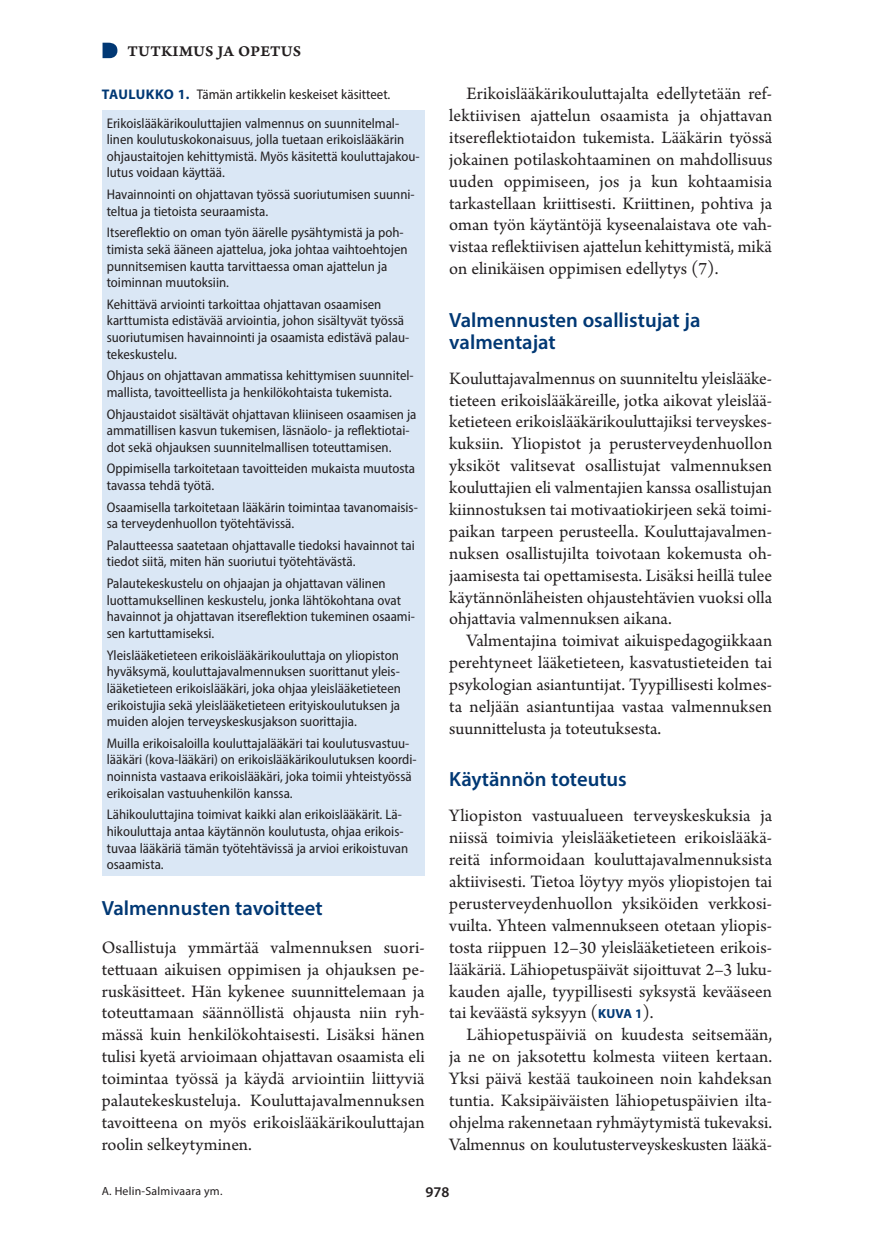
<style>
.page{position:relative;width:874px;height:1241px;background:#fff}
.page>*{position:absolute;margin:0;border:0;box-sizing:border-box;transform-origin:0 0}
.v1{font:600 20.65px/21.9px "Myriad Pro";color:#013874}
.l_ei_sis{font:18.38px/21.9px "Arno Pro";color:#231f20;text-align:justify}
.vinj{font:15.75px "Arno Pro Smbd Caption";letter-spacing:.015em;color:#231f20}
.t1{font:600 14.88px "Myriad Pro";color:#231f20}
.t{font:semi-condensed 14px/16.6px "Myriad Pro";color:#231f20}
.Ala{font:11.9px "Myriad Pro";letter-spacing:.02em;color:#231f20}
.s1{font-weight:700;font-stretch:normal;color:#013874}
.s2{font-family:"Myriad Pro";font-weight:700;font-size:13.12px;color:#013874}
</style>
<div class="page">
<div style="left:102px;top:110px;width:322px;height:765px;background:#dae7f5"></div>
<svg style="left:102px;top:43px;width:15px;height:15px"></svg>
<p class="vinj" style="left:127px;top:41px;width:175px">TUTKIMUS JA OPETUS</p>
<p class="t" style="left:102px;top:85px;width:290px"><span class="s1">TAULUKKO 1.</span> Tämän artikkelin keskeiset käsitteet.</p>
<p class="t" style="left:107px;top:114px;width:314px">Erikoislääkärikouluttajien valmennus on suunnitelmal&shy;linen koulutuskokonaisuus, jolla tuetaan erikoislääkärin ohjaustaitojen kehittymistä. Myös käsitettä kouluttajakou&shy;lutus voidaan käyttää.</p>
<p class="t" style="left:107px;top:186px;width:309px">Havainnointi on ohjattavan työssä suoriutumisen suunni&shy;teltua ja tietoista seuraamista.</p>
<p class="t" style="left:107px;top:224px;width:302px">Itsereflektio on oman työn äärelle pysähtymistä ja poh&shy;timista sekä ääneen ajattelua, joka johtaa vaihtoehtojen punnitsemisen kautta tarvittaessa oman ajattelun ja toiminnan muutoksiin.</p>
<p class="t" style="left:107px;top:295px;width:304px">Kehittävä arviointi tarkoittaa ohjattavan osaamisen karttumista edistävää arviointia, johon sisältyvät työssä suoriutumisen havainnointi ja osaamista edistävä palau&shy;tekeskustelu.</p>
<p class="t" style="left:107px;top:367px;width:308px">Ohjaus on ohjattavan ammatissa kehittymisen suunnitel&shy;mallista, tavoitteellista ja henkilökohtaista tukemista.</p>
<p class="t" style="left:107px;top:405px;width:311px">Ohjaustaidot sisältävät ohjattavan kliiniseen osaamisen ja ammatillisen kasvun tukemisen, läsnäolo- ja reflektiotai&shy;dot sekä ohjauksen suunnitelmallisen toteuttamisen.</p>
<p class="t" style="left:107px;top:460px;width:309px">Oppimisella tarkoitetaan tavoitteiden mukaista muutosta tavassa tehdä työtä.</p>
<p class="t" style="left:107px;top:498px;width:312px">Osaamisella tarkoitetaan lääkärin toimintaa tavanomaisis&shy;sa terveydenhuollon työtehtävissä.</p>
<p class="t" style="left:107px;top:536px;width:309px">Palautteessa saatetaan ohjattavalle tiedoksi havainnot tai tiedot siitä, miten hän suoriutui työtehtävästä.</p>
<p class="t" style="left:107px;top:574px;width:309px">Palautekeskustelu on ohjaajan ja ohjattavan välinen luottamuksellinen keskustelu, jonka lähtökohtana ovat havainnot ja ohjattavan itsereflektion tukeminen osaami&shy;sen kartuttamiseksi.</p>
<p class="t" style="left:107px;top:646px;width:295px">Yleislääketieteen erikoislääkärikouluttaja on yliopiston hyväksymä, kouluttajavalmennuksen suorittanut yleis&shy;lääketieteen erikoislääkäri, joka ohjaa yleislääketieteen erikoistujia sekä yleislääketieteen erityiskoulutuksen ja muiden alojen terveyskeskusjakson suorittajia.</p>
<p class="t" style="left:107px;top:734px;width:311px">Muilla erikoisaloilla kouluttajalääkäri tai koulutusvastuu&shy;lääkäri (kova-lääkäri) on erikoislääkärikoulutuksen koordi&shy;noinnista vastaava erikoislääkäri, joka toimii yhteistyössä erikoisalan vastuuhenkilön kanssa.</p>
<p class="t" style="left:107px;top:806px;width:303px">Lähikouluttajina toimivat kaikki alan erikoislääkärit. Lä&shy;hikouluttaja antaa käytännön koulutusta, ohjaa erikois&shy;tuvaa lääkäriä tämän työtehtävissä ja arvioi erikoistuvan osaamista.</p>
<p class="v1" style="left:102px;top:896px;width:222px">Valmennusten tavoitteet</p>
<p class="l_ei_sis" style="left:102px;top:937px;width:324px">Osallistuja ymmärtää valmennuksen suori&shy;tettuaan aikuisen oppimisen ja ohjauksen pe&shy;ruskäsitteet. Hän kykenee suunnittelemaan ja toteuttamaan säännöllistä ohjausta niin ryh&shy;mässä kuin henkilökohtaisesti. Lisäksi hänen tulisi kyetä arvioimaan ohjattavan osaamista eli toimintaa työssä ja käydä arviointiin liittyviä palautekeskusteluja. Kouluttajavalmennuksen tavoitteena on myös erikoislääkärikouluttajan roolin selkeytyminen.</p>
<p class="l_ei_sis" style="left:449px;top:84px;width:324px;text-indent:17px">Erikoislääkärikouluttajalta edellytetään ref&shy;lektiivisen ajattelun osaamista ja ohjattavan itsereflektiotaidon tukemista. Lääkärin työssä jokainen potilaskohtaaminen on mahdollisuus uuden oppimiseen, jos ja kun kohtaamisia tarkastellaan kriittisesti. Kriittinen, pohtiva ja oman työn käytäntöjä kyseenalaistava ote vah&shy;vistaa reflektiivisen ajattelun kehittymistä, mikä on elinikäisen oppimisen edellytys (7).</p>
<p class="v1" style="left:449px;top:308px;width:253px">Valmennusten osallistujat ja valmentajat</p>
<p class="l_ei_sis" style="left:449px;top:368px;width:324px">Kouluttajavalmennus on suunniteltu yleislääke&shy;tieteen erikoislääkäreille, jotka aikovat yleislää&shy;ketieteen erikoislääkärikouluttajiksi terveyskes&shy;kuksiin. Yliopistot ja perusterveydenhuollon yksiköt valitsevat osallistujat valmennuksen kouluttajien eli valmentajien kanssa osallistujan kiinnostuksen tai motivaatiokirjeen sekä toimi&shy;paikan tarpeen perusteella. Kouluttajavalmen&shy;nuksen osallistujilta toivotaan kokemusta oh&shy;jaamisesta tai opettamisesta. Lisäksi heillä tulee käytännönläheisten ohjaustehtävien vuoksi olla ohjattavia valmennuksen aikana.</p>
<p class="l_ei_sis" style="left:449px;top:630px;width:324px;text-indent:17px">Valmentajina toimivat aikuispedagogiikkaan perehtyneet lääketieteen, kasvatustieteiden tai psykologian asiantuntijat. Tyypillisesti kolmes&shy;ta neljään asiantuntijaa vastaa valmennuksen suunnittelusta ja toteutuksesta.</p>
<p class="v1" style="left:449px;top:767px;width:179px">Käytännön toteutus</p>
<p class="l_ei_sis" style="left:449px;top:805px;width:324px">Yliopiston vastuualueen terveyskeskuksia ja niissä toimivia yleislääketieteen erikoislääkä&shy;reitä informoidaan kouluttajavalmennuksista aktiivisesti. Tietoa löytyy myös yliopistojen tai perusterveydenhuollon yksiköiden verkkosi&shy;vuilta. Yhteen valmennukseen otetaan yliopis&shy;tosta riippuen 12–30 yleislääketieteen erikois&shy;lääkäriä. Lähiopetuspäivät sijoittuvat 2–3 luku&shy;kauden ajalle, tyypillisesti syksystä kevääseen tai keväästä syksyyn (<span class="s2">KUVA 1</span>).</p>
<p class="l_ei_sis" style="left:449px;top:1024px;width:324px;text-indent:17px">Lähiopetuspäiviä on kuudesta seitsemään, ja ne on jaksotettu kolmesta viiteen kertaan.<br>Yksi päivä kestää taukoineen noin kahdeksan tuntia. Kaksipäiväisten lähiopetuspäivien ilta&shy;ohjelma rakennetaan ryhmäytymistä tukevaksi.<br>Valmennus on koulutusterveyskeskusten lääkä-</p>
<p class="Ala" style="left:102px;top:1183px;width:122px">A. Helin-Salmivaara ym.</p>
<p class="t1" style="left:425px;top:1182px;width:25px">978</p>
</div>
